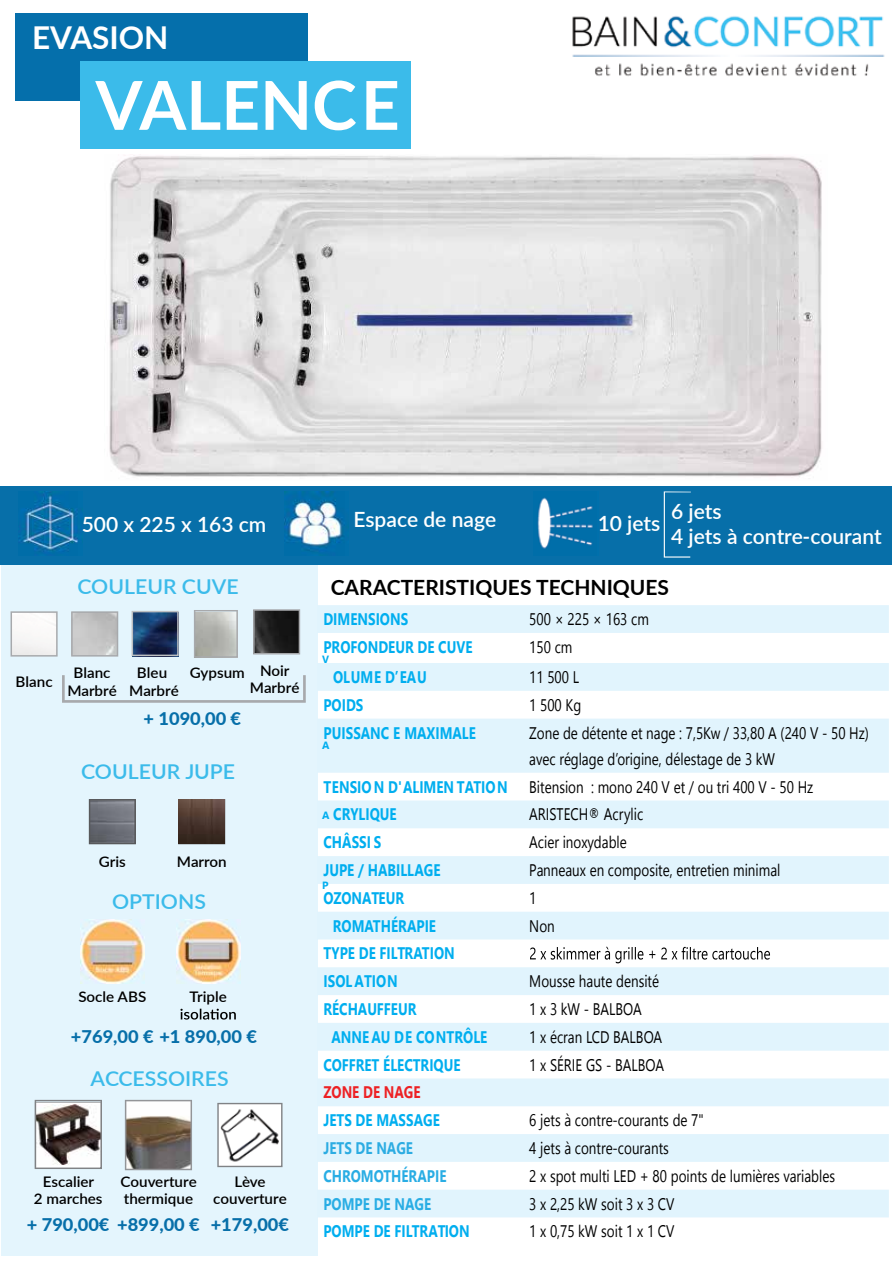
<style>
.page{position:relative;width:893px;height:1263px;background:#fff}
.page>*{position:absolute;margin:0;border:0;box-sizing:border-box;transform-origin:0 0}
.t1{font:700 67.5px "Lato";color:#fff}
.t2{font:700 31.5px "Lato";color:#fff}
.t3{font:600 21px/25.2px "Lato";color:#fff}
.t4{font:700 21px "Lato";color:#000}
.t5{font:600 20.4px "Lato";color:#3bbbea;scale:1.04 1}
.t6{font:800 17.55px "Lato";color:#076fa9;scale:1.04 1}
.t7{font:16.8px/26.2px "Segoe UI";color:#000;scale:.8 1}
.t8{font:700 16.8px/27.8px "Segoe UI";color:#00aeef;scale:.8 1}
.t9{font:700 16.8px "Segoe UI";color:#29ade4;scale:.8 1}
.t10{font:700 16.8px "Segoe UI";letter-spacing:.025em;color:#00aeef;scale:.8 1}
.t11{font:700 16.8px "Segoe UI";color:#ed2124;scale:.8 1}
.t12{font:700 16.8px "Segoe UI";color:#2cace2;scale:.8 1}
.t13{font:600 14.55px/17.5px "Lato";color:#000;text-align:center;scale:1.04 1}
.t14{font:700 10.5px "Segoe UI";color:#00aeef}
</style>
<div class="page">
<div style="left:16px;top:13px;width:292px;height:87px;background:#056fab"></div>
<div style="left:81px;top:62px;width:330px;height:87px;background:#3bbbea"></div>
<div style="left:1px;top:487px;width:316px;height:769px;background:#e4f5fd"></div>
<div style="left:1px;top:486px;width:891px;height:78px;background:#076fa9"></div>
<img style="left:19px;top:491px;width:63px;height:61px">
<img style="left:284px;top:491px;width:65px;height:61px">
<img style="left:537px;top:497px;width:56px;height:52px">
<svg style="left:664px;top:491px;width:27px;height:67px"></svg>
<svg style="left:89px;top:799px;width:47px;height:45px"></svg>
<svg style="left:178px;top:799px;width:47px;height:45px"></svg>
<img style="left:179px;top:800px;width:45px;height:43px">
<svg style="left:217px;top:1103px;width:65px;height:64px"></svg>
<svg style="left:35px;top:1100px;width:67px;height:69px"></svg>
<svg style="left:125px;top:1100px;width:67px;height:70px"></svg>
<img style="left:572px;top:16px;width:313px;height:61px">
<img style="left:176px;top:919px;width:64px;height:64px">
<img style="left:80px;top:919px;width:64px;height:64px">
<svg style="left:180px;top:1009px;width:56px;height:10px"></svg>
<svg style="left:62px;top:675px;width:244px;height:28px"></svg>
<svg style="left:132px;top:611px;width:47px;height:45px"></svg>
<svg style="left:11px;top:611px;width:47px;height:46px"></svg>
<svg style="left:71px;top:611px;width:47px;height:46px"></svg>
<svg style="left:194px;top:610px;width:44px;height:48px"></svg>
<svg style="left:253px;top:609px;width:47px;height:45px"></svg>
<img style="left:109px;top:155px;width:713px;height:322px">
<svg style="left:317px;top:605px;width:572px;height:612px;fill:#e1f4fd"></svg>
<svg style="left:530px;top:947px;width:240px;height:16px"></svg>
<h2 class="t2" style="left:32px;top:15px;width:138px">EVASION</h2>
<h1 class="t1" style="left:96px;top:56px;width:306px">VALENCE</h1>
<p class="t3" style="left:82px;top:511px;width:186px">500 x 225 x 163 cm</p>
<p class="t3" style="left:353px;top:506px;width:144px">Espace de nage</p>
<p class="t3" style="left:671px;top:498px;width:212px">6 jets<br>4 jets à contre-courant</p>
<p class="t3" style="left:598px;top:509px;width:64px">10 jets</p>
<p class="t5" style="left:77px;top:572px;width:156px">COULEUR CUVE</p>
<p class="t13" style="left:16px;top:672px;width:37px">Blanc</p>
<p class="t13" style="left:67px;top:663px;width:49px">Blanc<br>Marbré</p>
<p class="t13" style="left:129px;top:663px;width:49px">Bleu<br>Marbré</p>
<p class="t13" style="left:250px;top:664px;width:49px;line-height:15.1px;text-align:left;text-indent:-60px">Gypsum Noir<br>Marbré</p>
<p class="t6" style="left:144px;top:705px;width:95px">+ 1090,00 €</p>
<p class="t5" style="left:81px;top:757px;width:149px">COULEUR JUPE</p>
<p class="t13" style="left:99px;top:853px;width:28px">Gris</p>
<p class="t13" style="left:177px;top:853px;width:49px">Marron</p>
<p class="t5" style="left:112px;top:887px;width:92px">OPTIONS</p>
<p class="t13" style="left:78px;top:987px;width:67px">Socle ABS</p>
<p class="t13" style="left:190px;top:987px;width:37px">Triple</p>
<p class="t6" style="left:71px;top:1024px;width:180px">+769,00 € +1 890,00 €</p>
<p class="t5" style="left:90px;top:1064px;width:134px">ACCESSOIRES</p>
<p class="t13" style="left:34px;top:1172px;width:68px">Escalier<br>2 marches</p>
<p class="t13" style="left:120px;top:1172px;width:75px;text-align:left">Couverture thermique</p>
<p class="t6" style="left:27px;top:1212px;width:168px">+ 790,00€ +899,00 €</p>
<p class="t13" style="left:213px;top:1172px;width:72px">Lève couverture</p>
<p class="t6" style="left:211px;top:1212px;width:77px">+179,00€</p>
<p class="t4" style="left:331px;top:572px;width:340px">CARACTERISTIQUES TECHNIQUES</p>
<p class="t8" style="left:323px;top:605px;width:108px">DIMENSIONS</p>
<p class="t7" style="left:529px;top:606px;width:151px">500 × 225 × 163 cm</p>
<p class="t8" style="left:323px;top:633px;width:188px">PROFONDEUR DE CUVE</p>
<p class="t7" style="left:529px;top:633px;width:55px">150 cm</p>
<p class="t14" style="left:322px;top:651px;width:9px">V</p>
<p class="t10" style="left:333px;top:663px;width:119px">OLUME D’EAU</p>
<p class="t7" style="left:529px;top:664px;width:64px">11 500 L</p>
<p class="t8" style="left:323px;top:691px;width:52px">POIDS</p>
<p class="t7" style="left:529px;top:691px;width:66px">1 500 Kg</p>
<p class="t8" style="left:324px;top:719px;width:192px">PUISSANC E MAXIMALE</p>
<p class="t7" style="left:529px;top:719px;width:426px">Zone de détente et nage : 7,5Kw / 33,80 A (240 V - 50 Hz) avec réglage d’origine, délestage de 3 kW</p>
<p class="t8" style="left:324px;top:773px;width:232px">TENSIO N D'ALIMEN TATION</p>
<p class="t7" style="left:529px;top:773px;width:357px">Bitension : mono 240 V et / ou tri 400 V - 50 Hz</p>
<p class="t14" style="left:322px;top:737px;width:9px">A</p>
<p class="t8" style="left:333px;top:800px;width:81px">CRYLIQUE</p>
<p class="t7" style="left:529px;top:801px;width:144px">ARISTECH® Acrylic</p>
<p class="t8" style="left:324px;top:828px;width:74px">CHÂSSI S</p>
<p class="t7" style="left:529px;top:829px;width:123px">Acier inoxydable</p>
<p class="t8" style="left:323px;top:856px;width:148px">JUPE / HABILLAGE</p>
<p class="t7" style="left:529px;top:857px;width:315px">Panneaux en composite, entretien minimal</p>
<p class="t8" style="left:323px;top:884px;width:103px">OZONATEUR</p>
<p class="t7" style="left:529px;top:884px;width:11px">1</p>
<p class="t14" style="left:322px;top:807px;width:9px">A</p>
<p class="t14" style="left:322px;top:876px;width:8px">P</p>
<p class="t8" style="left:333px;top:912px;width:131px">ROMATHÉRAPIE</p>
<p class="t7" style="left:529px;top:912px;width:33px">Non</p>
<p class="t8" style="left:323px;top:939px;width:166px">TYPE DE FILTRATION<br>ISOL ATION</p>
<p class="t7" style="left:529px;top:968px;width:164px">Mousse haute densité</p>
<p class="t8" style="left:323px;top:995px;width:118px">RÉCHAUFFEUR</p>
<p class="t7" style="left:529px;top:995px;width:142px">1 x 3 kW - BALBOA</p>
<p class="t8" style="left:332px;top:1023px;width:196px">ANNE AU DE CONTRÔLE</p>
<p class="t7" style="left:529px;top:1023px;width:168px">1 x écran LCD BALBOA</p>
<p class="t8" style="left:323px;top:1050px;width:173px">COFFRET ÉLECTRIQUE</p>
<p class="t7" style="left:529px;top:1051px;width:170px">1 x SÉRIE GS - BALBOA</p>
<p class="t11" style="left:323px;top:1079px;width:123px">ZONE DE NAGE</p>
<p class="t8" style="left:323px;top:1106px;width:147px">JETS DE MASSAGE</p>
<p class="t7" style="left:529px;top:1107px;width:220px">6 jets à contre-courants de 7"</p>
<p class="t12" style="left:323px;top:1134px;width:114px">JETS DE NAGE</p>
<p class="t7" style="left:529px;top:1134px;width:176px">4 jets à contre-courants</p>
<p class="t9" style="left:323px;top:1162px;width:155px">CHROMOTHÉRAPIE</p>
<p class="t7" style="left:529px;top:1162px;width:384px">2 x spot multi LED + 80 points de lumières variables</p>
<p class="t9" style="left:323px;top:1190px;width:136px">POMPE DE NAGE</p>
<p class="t7" style="left:529px;top:1190px;width:183px">3 x 2,25 kW soit 3 x 3 CV</p>
<p class="t8" style="left:323px;top:1217px;width:184px">POMPE DE FILTRATION</p>
<p class="t7" style="left:529px;top:1218px;width:183px">1 x 0,75 kW soit 1 x 1 CV</p>
</div>
